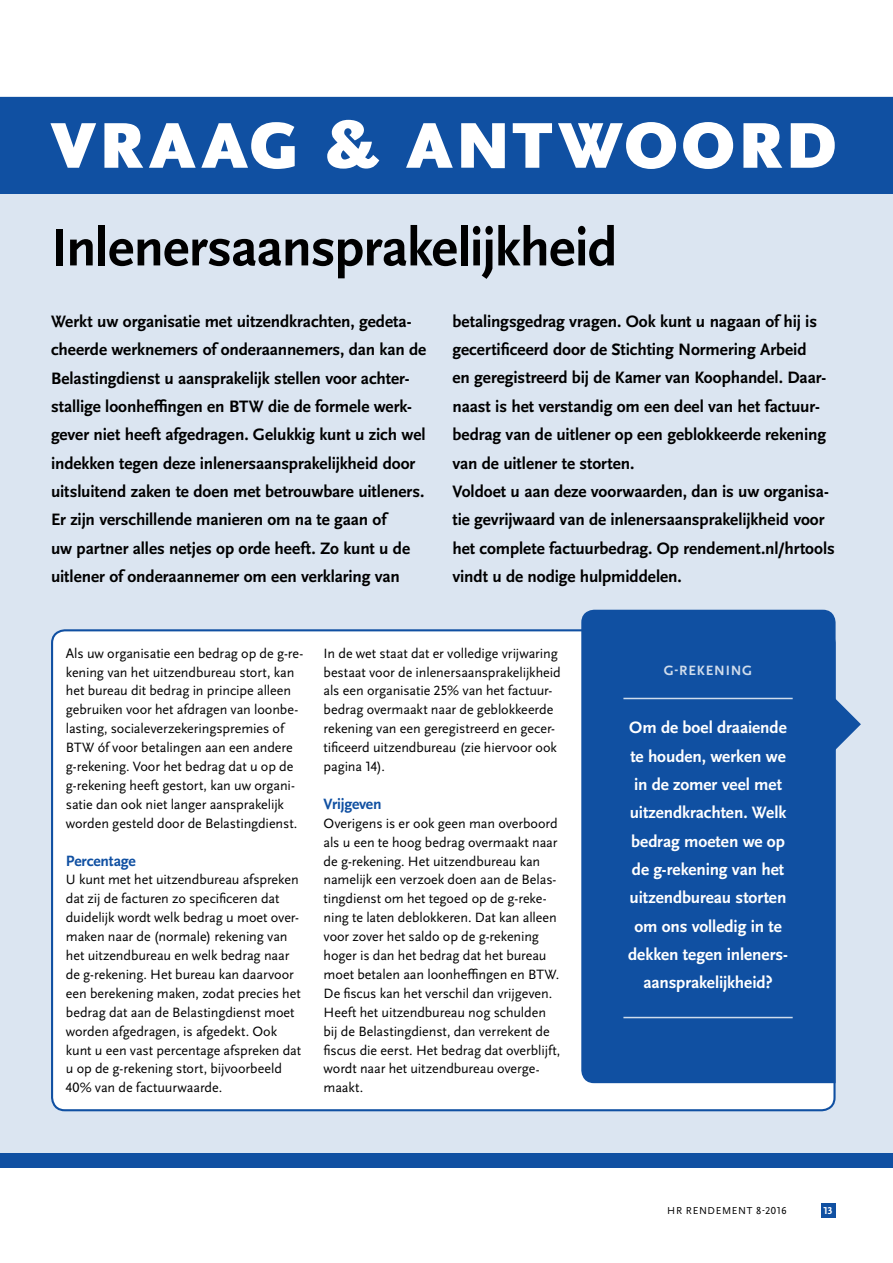
<style>
.page{position:relative;width:893px;height:1263px;background:#fff}
.page>*{position:absolute;margin:0;border:0;box-sizing:border-box;transform-origin:0 0}
.t1{font:900 67.5px "Scala Sans OT";letter-spacing:.05em;color:#fff}
.t2{font:700 55.5px "Scala Sans OT";letter-spacing:-.015em;color:#000}
.t3{font:700 17.25px/28.3px "Scala Sans OT";letter-spacing:-.005em;color:#000}
.t4{font:700 17.25px/28.3px "Scala Sans OT";letter-spacing:-.005em;color:#fff;text-align:center}
.t5{font:700 15.6px "Scala Sans OT";letter-spacing:-.015em;color:#1050a2}
.t6{font:14.1px/18.9px "Scala Sans OT";color:#000}
.t7{font:700 14.1px "Scala Sans OT";letter-spacing:.06em;color:#cfdcec}
.t8{font:10.5px "Scala Sans OT";letter-spacing:.06em;color:#000}
.t9{font:700 10.5px "Scala Sans OT";color:#fff}
</style>
<div class="page">
<div style="left:821px;top:1203px;width:15px;height:15px;background:#1050a2"></div>
<div style="left:0;top:97px;width:893px;height:1071px;background:#dbe5f1"></div>
<div style="left:0;top:97px;width:893px;height:97px;background:#1050a2"></div>
<div style="left:0;top:1153px;width:893px;height:15px;background:#1050a2"></div>
<div style="left:52px;top:630px;width:782px;height:480px;background:#fff;border-radius:13px"></div>
<div style="left:581px;top:610px;width:255px;height:473px;background:#1050a2"></div>
<hr style="left:623px;top:698px;width:170px;height:1px;background:#cfdcec">
<hr style="left:623px;top:1017px;width:170px;height:1px;background:#cfdcec">
<svg style="left:807px;top:697px;width:54px;height:54px"></svg>
<h1 class="t1" style="left:50px;top:107px;width:787px">VRAAG &amp; ANTWOORD</h1>
<h2 class="t2" style="left:51px;top:216px;width:568px">Inlenersaansprakelijkheid</h2>
<p class="t3" style="left:51px;top:307px;width:377px">Werkt uw organisatie met uitzendkrachten, gedeta&shy;cheerde werknemers of onderaannemers, dan kan de Belastingdienst u aansprakelijk stellen voor achter&shy;stallige loonheffingen en BTW die de formele werk&shy;gever niet heeft afgedragen. Gelukkig kunt u zich wel indekken tegen deze inlenersaansprakelijkheid door uitsluitend zaken te doen met betrouwbare uitleners.<br>Er zijn verschillende manieren om na te gaan of<br>uw partner alles netjes op orde heeft. Zo kunt u de uitlener of onderaannemer om een verklaring van</p>
<p class="t3" style="left:452px;top:307px;width:384px">betalingsgedrag vragen. Ook kunt u nagaan of hij is gecertificeerd door de Stichting Normering Arbeid<br>en geregistreerd bij de Kamer van Koophandel. Daar&shy;naast is het verstandig om een deel van het factuur&shy;bedrag van de uitlener op een geblokkeerde rekening van de uitlener te storten.<br>Voldoet u aan deze voorwaarden, dan is uw organisa&shy;tie gevrijwaard van de inlenersaansprakelijkheid voor het complete factuurbedrag. Op rendement.nl/hrtools vindt u de nodige hulpmiddelen.</p>
<p class="t6" style="left:66px;top:644px;width:239px">Als uw organisatie een bedrag op de g-re&shy;kening van het uitzendbureau stort, kan het bureau dit bedrag in principe alleen gebruiken voor het afdragen van loonbe&shy;lasting, socialeverzekeringspremies of BTW óf voor betalingen aan een andere g-rekening. Voor het bedrag dat u op de g-rekening heeft gestort, kan uw organi&shy;satie dan ook niet langer aansprakelijk worden gesteld door de Belastingdienst.</p>
<p class="t5" style="left:66px;top:852px;width:72px">Percentage</p>
<p class="t6" style="left:66px;top:871px;width:237px">U kunt met het uitzendbureau afspreken dat zij de facturen zo specificeren dat duidelijk wordt welk bedrag u moet over&shy;maken naar de (normale) rekening van het uitzendbureau en welk bedrag naar de g-rekening. Het bureau kan daarvoor een berekening maken, zodat precies het bedrag dat aan de Belastingdienst moet worden afgedragen, is afgedekt. Ook kunt u een vast percentage afspreken dat u op de g-rekening stort, bijvoorbeeld 40% van de factuurwaarde.</p>
<p class="t6" style="left:324px;top:644px;width:239px">In de wet staat dat er volledige vrijwaring bestaat voor de inlenersaansprakelijkheid als een organisatie 25% van het factuur&shy;bedrag overmaakt naar de geblokkeerde rekening van een geregistreerd en gecer&shy;tificeerd uitzendbureau (zie hiervoor ook pagina 14).</p>
<p class="t5" style="left:324px;top:795px;width:60px">Vrijgeven</p>
<p class="t6" style="left:324px;top:814px;width:238px">Overigens is er ook geen man overboord als u een te hoog bedrag overmaakt naar de g-rekening. Het uitzendbureau kan namelijk een verzoek doen aan de Belas&shy;tingdienst om het tegoed op de g-reke&shy;ning te laten deblokkeren. Dat kan alleen voor zover het saldo op de g-rekening hoger is dan het bedrag dat het bureau moet betalen aan loonheffingen en BTW.<br>De fiscus kan het verschil dan vrijgeven.<br>Heeft het uitzendbureau nog schulden bij de Belastingdienst, dan verrekent de fiscus die eerst. Het bedrag dat overblijft, wordt naar het uitzendbureau overge&shy;maakt.</p>
<p class="t7" style="left:664px;top:662px;width:90px">G-REKENING</p>
<p class="t4" style="left:628px;top:714px;width:160px">Om de boel draaiende te houden, werken we in de zomer veel met uitzendkrachten. Welk bedrag moeten we op de g-rekening van het uitzendbureau storten om ons volledig in te dekken tegen inleners&shy;aansprakelijkheid?</p>
<p class="t8" style="left:667px;top:1205px;width:121px">HR RENDEMENT 8-2016</p>
<p class="t9" style="left:823px;top:1205px;width:11px">13</p>
</div>
